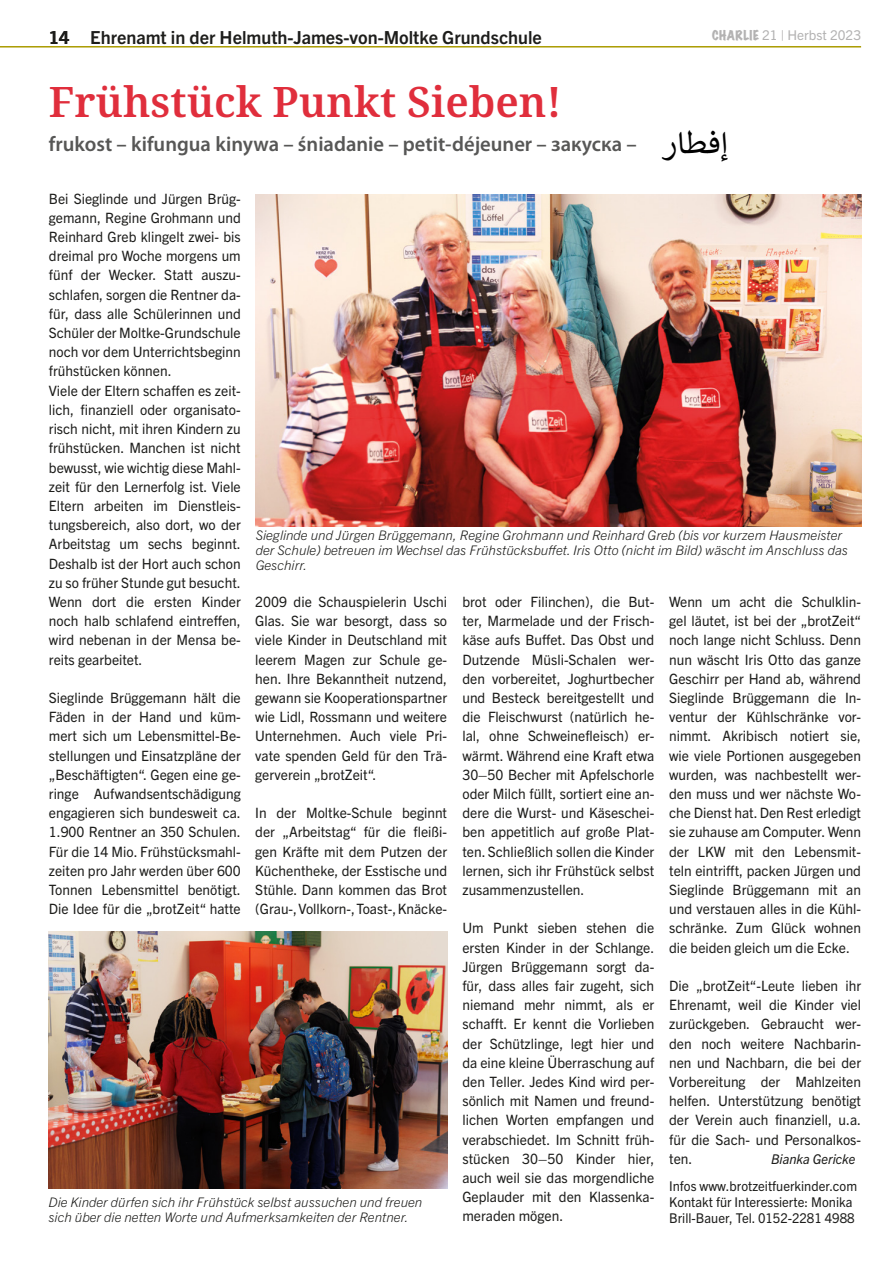
<style>
.page{position:relative;width:893px;height:1263px;background:#fff}
.page>*{position:absolute;margin:0;border:0;box-sizing:border-box;transform-origin:0 0}
.B-01-Head{font:600 42px "Noto Serif";color:#e02e3c}
.t1{font:36px "Calibri";color:#000}
.B-06-Kleine-head{font:600 21px "Myriad Pro";color:#575756}
.C-Kolumnentitel-re{font:700 18px "Trade Gothic Next LT Pro";color:#1d1d1b}
.AA-Brot-fliess{font:14.25px/19.2px "Trade Gothic Next LT Pro";color:#1d1d1b;text-align:justify}
._05-termine{font:13.5px/15.8px "Trade Gothic Next LT Pro";color:#1d1d1b;scale:.96 1}
.t2{font:13.5px "Trade Gothic Next LT Pro";color:#b3b2b2}
.AA-Brot-fliess-2{font:italic 13.5px "Trade Gothic Next LT Pro";color:#1d1d1b}
.BD-BU-einfach{font:italic 300 13.2px/15px "Trade Gothic Next LT Pro";color:#1d1d1b}
.s1{font-family:"Marker Felt";font-stretch:expanded;font-size:12.3px}
</style>
<div class="page">
<hr style="left:0;top:46px;width:861px;height:2px;background:#aa9b00">
<img style="left:256px;top:195px;width:605px;height:332px">
<img style="left:49px;top:931px;width:398px;height:257px">
<p class="C-Kolumnentitel-re" style="left:49px;top:25px;width:495px">14 Ehrenamt in der Helmuth-James-von-Moltke Grundschule</p>
<p class="t2" style="left:712px;top:26px;width:151px"><span class="s1">CHARLIE</span> 21 | Herbst 2023</p>
<p class="B-01-Head" style="left:49px;top:73px;width:514px">Frühstück Punkt Sieben!</p>
<p class="B-06-Kleine-head" style="left:49px;top:130px;width:589px">frukost – kifungua kinywa – śniadanie – petit-déjeuner – закуска –</p>
<p class="AA-Brot-fliess" style="left:49px;top:188px;width:193px">Bei Sieglinde und Jürgen Brüg&shy;gemann, Regine Grohmann und Reinhard Greb klingelt zwei- bis dreimal pro Woche morgens um fünf der Wecker. Statt auszu&shy;schlafen, sorgen die Rentner da&shy;für, dass alle Schülerinnen und Schüler der Moltke-Grundschule noch vor dem Unterrichtsbeginn frühstücken können.</p>
<p class="AA-Brot-fliess" style="left:49px;top:380px;width:193px">Viele der Eltern schaffen es zeit&shy;lich, finanziell oder organisato&shy;risch nicht, mit ihren Kindern zu frühstücken. Manchen ist nicht bewusst, wie wichtig diese Mahl&shy;zeit für den Lernerfolg ist. Viele Eltern arbeiten im Dienstleis&shy;tungsbereich, also dort, wo der Arbeitstag um sechs beginnt.<br>Deshalb ist der Hort auch schon zu so früher Stunde gut besucht.<br>Wenn dort die ersten Kinder noch halb schlafend eintreffen, wird nebenan in der Mensa be&shy;reits gearbeitet.</p>
<p class="AA-Brot-fliess" style="left:49px;top:687px;width:193px">Sieglinde Brüggemann hält die Fäden in der Hand und küm&shy;mert sich um Lebensmittel-Be&shy;stellungen und Einsatzpläne der „Beschäftigten“. Gegen eine ge&shy;ringe Aufwandsentschädigung engagieren sich bundesweit ca.<br>1.900 Rentner an 350 Schulen.<br>Für die 14 Mio. Frühstücksmahl&shy;zeiten pro Jahr werden über 600<br>Tonnen Lebensmittel benötigt.<br>Die Idee für die „brotZeit“ hatte</p>
<p class="t1" style="left:662px;top:119px;width:67px">راطفإ</p>
<p class="BD-BU-einfach" style="left:256px;top:527px;width:594px">Sieglinde und Jürgen Brüggemann, Regine Grohmann und Reinhard Greb (bis vor kurzem Hausmeister der Schule) betreuen im Wechsel das Frühstücksbuffet. Iris Otto (nicht im Bild) wäscht im Anschluss das<br>Geschirr.</p>
<p class="AA-Brot-fliess" style="left:255px;top:591px;width:193px">2009 die Schauspielerin Uschi Glas. Sie war besorgt, dass so viele Kinder in Deutschland mit leerem Magen zur Schule ge&shy;hen. Ihre Bekanntheit nutzend, gewann sie Kooperationspartner wie Lidl, Rossmann und weitere Unternehmen. Auch viele Pri&shy;vate spenden Geld für den Trä&shy;gerverein „brotZeit“.</p>
<p class="AA-Brot-fliess" style="left:255px;top:802px;width:193px">In der Moltke-Schule beginnt der „Arbeitstag“ für die fleißi&shy;gen Kräfte mit dem Putzen der Küchentheke, der Esstische und Stühle. Dann kommen das Brot (Grau-, Vollkorn-, Toast-, Knäcke-</p>
<p class="AA-Brot-fliess" style="left:462px;top:591px;width:193px">brot oder Filinchen), die But&shy;ter, Marmelade und der Frisch&shy;käse aufs Buffet. Das Obst und Dutzende Müsli-Schalen wer&shy;den vorbereitet, Joghurtbecher und Besteck bereitgestellt und die Fleischwurst (natürlich he&shy;lal, ohne Schweinefleisch) er&shy;wärmt. Während eine Kraft etwa 30–50 Becher mit Apfelschorle oder Milch füllt, sortiert eine an&shy;dere die Wurst- und Käseschei&shy;ben appetitlich auf große Plat&shy;ten. Schließlich sollen die Kinder lernen, sich ihr Frühstück selbst zusammenzustellen.</p>
<p class="AA-Brot-fliess" style="left:462px;top:918px;width:193px">Um Punkt sieben stehen die ersten Kinder in der Schlange.<br>Jürgen Brüggemann sorgt da&shy;für, dass alles fair zugeht, sich niemand mehr nimmt, als er schafft. Er kennt die Vorlieben der Schützlinge, legt hier und da eine kleine Überraschung auf den Teller. Jedes Kind wird per&shy;sönlich mit Namen und freund&shy;lichen Worten empfangen und verabschiedet. Im Schnitt früh&shy;stücken 30–50 Kinder hier, auch weil sie das morgendliche Geplauder mit den Klassenka&shy;meraden mögen.</p>
<p class="AA-Brot-fliess" style="left:669px;top:591px;width:193px">Wenn um acht die Schulklin&shy;gel läutet, ist bei der „brotZeit“ noch lange nicht Schluss. Denn nun wäscht Iris Otto das ganze Geschirr per Hand ab, während Sieglinde Brüggemann die In&shy;ventur der Kühlschränke vor&shy;nimmt. Akribisch notiert sie, wie viele Portionen ausgegeben wurden, was nachbestellt wer&shy;den muss und wer nächste Wo&shy;che Dienst hat. Den Rest erledigt sie zuhause am Computer. Wenn der LKW mit den Lebensmit&shy;teln eintrifft, packen Jürgen und Sieglinde Brüggemann mit an und verstauen alles in die Kühl&shy;schränke. Zum Glück wohnen die beiden gleich um die Ecke.</p>
<p class="AA-Brot-fliess" style="left:669px;top:975px;width:193px">Die „brotZeit“-Leute lieben ihr Ehrenamt, weil die Kinder viel zurückgeben. Gebraucht wer&shy;den noch weitere Nachbarin&shy;nen und Nachbarn, die bei der Vorbereitung der Mahlzeiten helfen. Unterstützung benötigt der Verein auch finanziell, u.a. für die Sach- und Personalkos&shy;ten.</p>
<p class="AA-Brot-fliess-2" style="left:771px;top:1149px;width:86px">Bianka Gericke</p>
<p class="_05-termine" style="left:669px;top:1177px;width:197px">Infos www.brotzeitfuerkinder.com<br>Kontakt für Interessierte: Monika<br>Brill-Bauer, Tel. 0152-2281 4988</p>
<p class="BD-BU-einfach" style="left:48px;top:1193px;width:375px">Die Kinder dürfen sich ihr Frühstück selbst aussuchen und freuen sich über die netten Worte und Aufmerksamkeiten der Rentner.</p>
</div>
